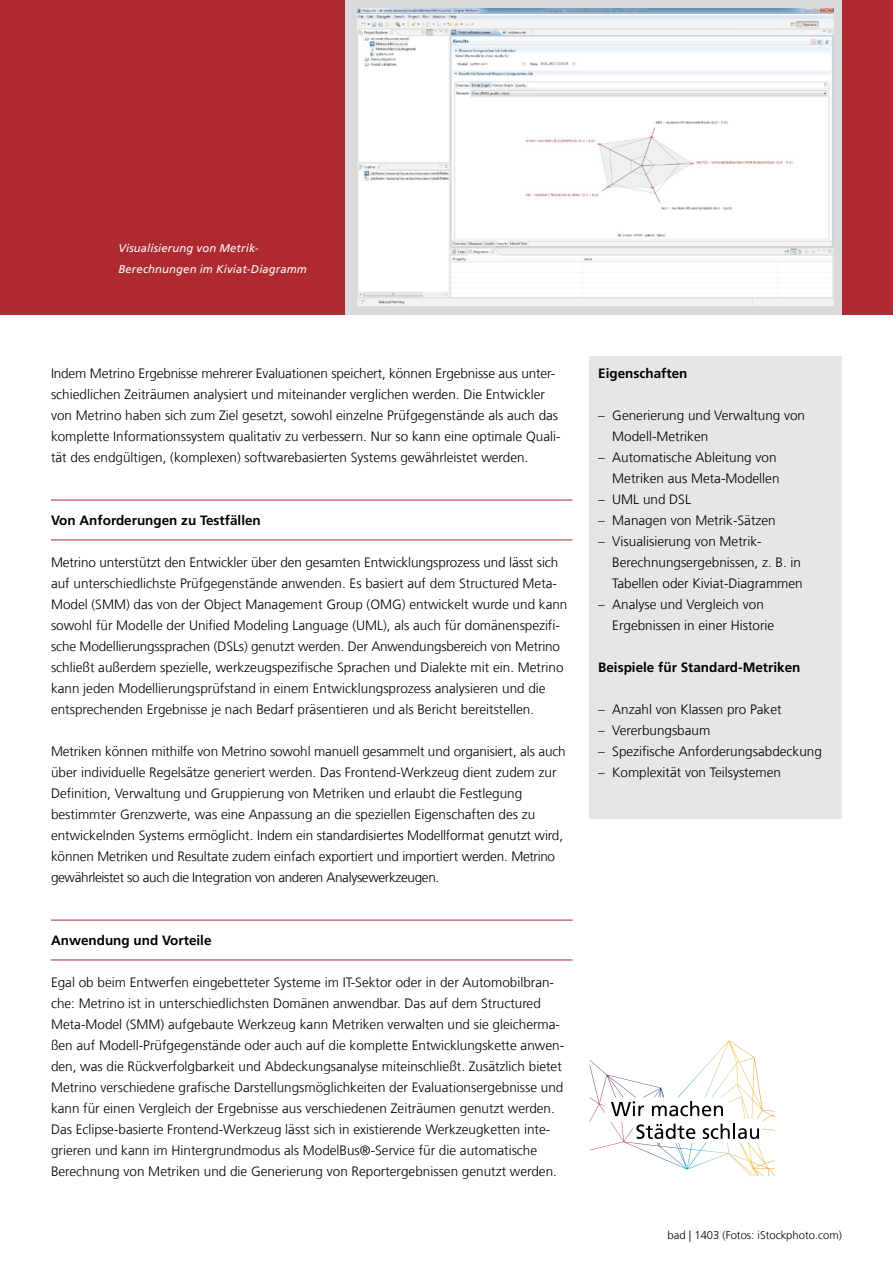
<style>
.page{position:relative;width:893px;height:1263px;background:#fff}
.page>*{position:absolute;margin:0;border:0;box-sizing:border-box;transform-origin:0 0}
.t1{font:300 13.5px/21px "Frutiger LT Com";color:#000}
.t2{font:700 13.5px "Frutiger LT Com";color:#000}
.t3{font:italic 11.25px/21px "Frutiger LT Com";letter-spacing:.015em;color:#fff}
.t4{font:300 11.25px "Frutiger LT Com";color:#000}
</style>
<div class="page">
<svg style="left:590px;top:1040px;width:185px;height:136px"></svg>
<div style="left:0;top:0;width:893px;height:315px;background:#af2a30"></div>
<div style="left:345px;top:0;width:497px;height:315px;background:#d8dadb"></div>
<img style="left:357px;top:9px;width:476px;height:297px">
<hr style="left:51px;top:500px;width:522px;height:1px;background:#af2a30">
<hr style="left:51px;top:539px;width:522px;height:1px;background:#af2a30">
<hr style="left:51px;top:920px;width:522px;height:1px;background:#af2a30">
<hr style="left:51px;top:959px;width:522px;height:1px;background:#af2a30">
<div style="left:590px;top:357px;width:252px;height:462px;background:#e5e6e7"></div>
<p class="t3" style="left:118px;top:237px;width:190px">Visualisierung von Metrik-<br>Berechnungen im Kiviat-Diagramm</p>
<p class="t1" style="left:51px;top:363px;width:511px">Indem Metrino Ergebnisse mehrerer Evaluationen speichert, können Ergebnisse aus unter&shy;schiedlichen Zeiträumen analysiert und miteinander verglichen werden. Die Entwickler von Metrino haben sich zum Ziel gesetzt, sowohl einzelne Prüfgegenstände als auch das komplette Informationssystem qualitativ zu verbessern. Nur so kann eine optimale Quali&shy;tät des endgültigen, (komplexen) softwarebasierten Systems gewährleistet werden.</p>
<p class="t2" style="left:51px;top:512px;width:211px">Von Anforderungen zu Testfällen</p>
<p class="t1" style="left:51px;top:552px;width:518px">Metrino unterstützt den Entwickler über den gesamten Entwicklungsprozess und lässt sich auf unterschiedlichste Prüfgegenstände anwenden. Es basiert auf dem Structured Meta-Model (SMM) das von der Object Management Group (OMG) entwickelt wurde und kann sowohl für Modelle der Unified Modeling Language (UML), als auch für domänenspezifi&shy;sche Modellierungssprachen (DSLs) genutzt werden. Der Anwendungsbereich von Metrino schließt außerdem spezielle, werkzeugspezifische Sprachen und Dialekte mit ein. Metrino kann jeden Modellierungsprüfstand in einem Entwicklungsprozess analysieren und die entsprechenden Ergebnisse je nach Bedarf präsentieren und als Bericht bereitstellen.</p>
<p class="t1" style="left:51px;top:741px;width:516px">Metriken können mithilfe von Metrino sowohl manuell gesammelt und organisiert, als auch über individuelle Regelsätze generiert werden. Das Frontend-Werkzeug dient zudem zur Definition, Verwaltung und Gruppierung von Metriken und erlaubt die Festlegung bestimmter Grenzwerte, was eine Anpassung an die speziellen Eigenschaften des zu entwickelnden Systems ermöglicht. Indem ein standardisiertes Modellformat genutzt wird, können Metriken und Resultate zudem einfach exportiert und importiert werden. Metrino gewährleistet so auch die Integration von anderen Analysewerkzeugen.</p>
<p class="t2" style="left:51px;top:932px;width:162px">Anwendung und Vorteile</p>
<p class="t1" style="left:51px;top:972px;width:515px">Egal ob beim Entwerfen eingebetteter Systeme im IT-Sektor oder in der Automobilbran&shy;che: Metrino ist in unterschiedlichsten Domänen anwendbar. Das auf dem Structured Meta-Model (SMM) aufgebaute Werkzeug kann Metriken verwalten und sie gleicherma&shy;ßen auf Modell-Prüfgegenstände oder auch auf die komplette Entwicklungskette anwen&shy;den, was die Rückverfolgbarkeit und Abdeckungsanalyse miteinschließt. Zusätzlich bietet Metrino verschiedene grafische Darstellungsmöglichkeiten der Evaluationsergebnisse und kann für einen Vergleich der Ergebnisse aus verschiedenen Zeiträumen genutzt werden.<br>Das Eclipse-basierte Frontend-Werkzeug lässt sich in existierende Werkzeugketten inte&shy;grieren und kann im Hintergrundmodus als ModelBus®-Service für die automatische Berechnung von Metriken und die Generierung von Reportergebnissen genutzt werden.</p>
<p class="t2" style="left:598px;top:365px;width:91px">Eigenschaften</p>
<p class="t1" style="left:612px;top:405px;width:194px;text-indent:-14px">– Generierung und Verwaltung von<br>Modell-Metriken</p>
<p class="t1" style="left:598px;top:447px;width:183px;text-align:right">– Automatische Ableitung von<br>Metriken aus Meta-Modellen</p>
<p class="t1" style="left:598px;top:489px;width:94px">– UML und DSL</p>
<p class="t1" style="left:598px;top:510px;width:179px">– Managen von Metrik-Sätzen</p>
<p class="t1" style="left:612px;top:531px;width:192px;text-indent:-14px">– Visualisierung von Metrik-<br>Berechnungsergebnissen, z. B. in<br>Tabellen oder Kiviat-Diagrammen</p>
<p class="t1" style="left:612px;top:594px;width:164px;text-indent:-14px">– Analyse und Vergleich von<br>Ergebnissen in einer Historie</p>
<p class="t2" style="left:598px;top:659px;width:204px">Beispiele für Standard-Metriken</p>
<p class="t1" style="left:598px;top:699px;width:185px">– Anzahl von Klassen pro Paket</p>
<p class="t1" style="left:598px;top:720px;width:114px">– Vererbungsbaum</p>
<p class="t1" style="left:598px;top:741px;width:225px">– Spezifische Anforderungsabdeckung</p>
<p class="t1" style="left:598px;top:762px;width:184px">– Komplexität von Teilsystemen</p>
<p class="t4" style="left:667px;top:1228px;width:176px">bad | 1403 (Fotos: iStockphoto.com)</p>
</div>
